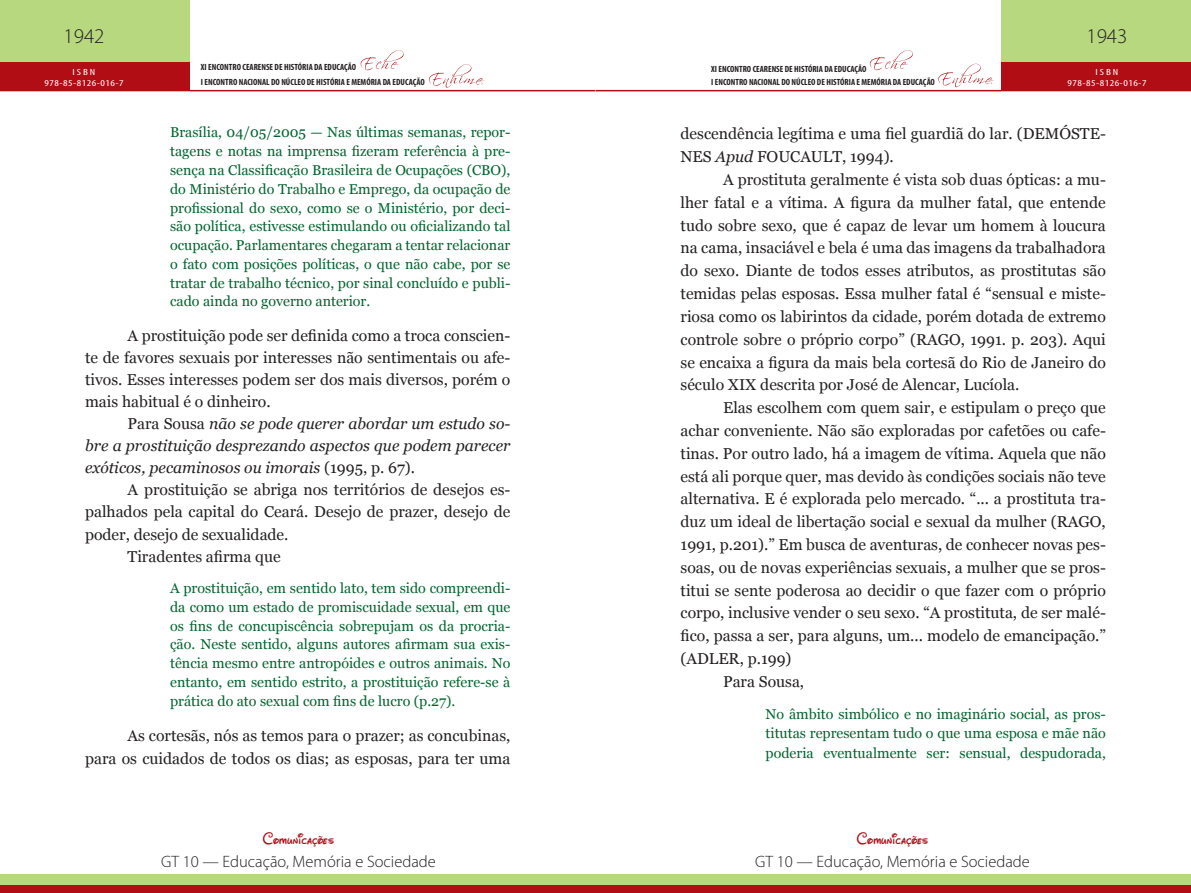
<style>
.page{position:relative;width:1191px;height:893px;background:#fff}
.page>*{position:absolute;margin:0;border:0;box-sizing:border-box;transform-origin:0 0}
.t1{font:300 21px "Myriad Pro";color:#231f20}
.t2{font:300 16.5px "Myriad Pro";color:#231f20}
.t3{font:16.5px "Waltograph";letter-spacing:.01em;color:#b00d15}
.t4{font:15.75px/22.8px "Georgia";color:#231f20;text-align:justify}
.t5{font:italic 15.75px/22px "Georgia";color:#231f20;text-align:justify}
.RECUO{font:14.25px/18.8px "Georgia";color:#00652e;text-align:justify}
.t6{font:700 condensed 9px/15px "Myriad Pro";color:#231f20}
.t7{font:condensed 9px/10.8px "Myriad Pro";letter-spacing:.04em;color:#fff;text-align:center;scale:1.3 1}
.s1{font-style:normal}
.s2{font-style:italic}
</style>
<div class="page">
<hr style="left:189px;top:90px;width:406px;height:1px;background:#b00d15">
<hr style="left:595px;top:90px;width:407px;height:1px;background:#b00d15">
<div style="left:0;top:0;width:189px;height:91px;background:#b7d87e"></div>
<div style="left:1001px;top:0;width:190px;height:91px;background:#b7d87e"></div>
<div style="left:0;top:63px;width:189px;height:28px;background:#b00d15"></div>
<div style="left:1001px;top:63px;width:190px;height:28px;background:#b00d15"></div>
<svg style="left:361px;top:50px;width:43px;height:20px"></svg>
<svg style="left:869px;top:50px;width:43px;height:20px"></svg>
<svg style="left:429px;top:64px;width:55px;height:24px"></svg>
<svg style="left:938px;top:64px;width:55px;height:23px"></svg>
<div style="left:0;top:874px;width:595px;height:19px;background:#b7d87e"></div>
<div style="left:595px;top:874px;width:596px;height:19px;background:#b7d87e"></div>
<div style="left:0;top:885px;width:595px;height:8px;background:#b00d15"></div>
<div style="left:595px;top:885px;width:596px;height:8px;background:#b00d15"></div>
<h1 class="t1" style="left:63px;top:24px;width:42px">1942</h1>
<h1 class="t1" style="left:1086px;top:24px;width:42px">1943</h1>
<p class="t6" style="left:201px;top:60px;width:225px">XI ENCONTRO CEARENSE DE HISTÓRIA DA EDUCAÇÃO<br>I ENCONTRO NACIONAL DO NÚCLEO DE HISTÓRIA E MEMÓRIA DA EDUCAÇÃO</p>
<p class="t6" style="left:711px;top:62px;width:225px;line-height:13.2px">XI ENCONTRO CEARENSE DE HISTÓRIA DA EDUCAÇÃO<br>I ENCONTRO NACIONAL DO NÚCLEO DE HISTÓRIA E MEMÓRIA DA EDUCAÇÃO</p>
<p class="t7" style="left:44px;top:66px;width:62px">ISBN<br>978-85-8126-016-7</p>
<p class="t7" style="left:1067px;top:66px;width:62px">ISBN<br>978-85-8126-016-7</p>
<p class="RECUO" style="left:170px;top:124px;width:342px">Brasília, 04/05/2005 — Nas últimas semanas, repor&shy;tagens e notas na imprensa fizeram referência à pre&shy;sença na Classificação Brasileira de Ocupações (CBO), do Ministério do Trabalho e Emprego, da ocupação de profissional do sexo, como se o Ministério, por deci&shy;são política, estivesse estimulando ou oficializando tal ocupação. Parlamentares chegaram a tentar relacionar o fato com posições políticas, o que não cabe, por se tratar de trabalho técnico, por sinal concluído e publi&shy;cado ainda no governo anterior.</p>
<p class="t4" style="left:85px;top:325px;width:427px;line-height:22px;text-indent:43px">A prostituição pode ser definida como a troca conscien&shy;te de favores sexuais por interesses não sentimentais ou afe&shy;tivos. Esses interesses podem ser dos mais diversos, porém o mais habitual é o dinheiro.</p>
<p class="t5" style="left:85px;top:413px;width:427px;text-indent:43px"><span class="s1">Para Sousa</span> não se pode querer abordar um estudo so&shy;bre a prostituição desprezando aspectos que podem parecer exóticos, pecaminosos ou imorais <span class="s1">(1995, p. 67).</span></p>
<p class="t4" style="left:85px;top:479px;width:427px;line-height:22px;text-indent:43px">A prostituição se abriga nos territórios de desejos es&shy;palhados pela capital do Ceará. Desejo de prazer, desejo de poder, desejo de sexualidade.</p>
<p class="t4" style="left:128px;top:545px;width:155px">Tiradentes afirma que</p>
<p class="RECUO" style="left:170px;top:579px;width:342px">A prostituição, em sentido lato, tem sido compreendi&shy;da como um estado de promiscuidade sexual, em que os fins de concupiscência sobrepujam os da procria&shy;ção. Neste sentido, alguns autores afirmam sua exis&shy;tência mesmo entre antropóides e outros animais. No entanto, em sentido estrito, a prostituição refere-se à prática do ato sexual com fins de lucro (p.27).</p>
<p class="t4" style="left:85px;top:725px;width:427px;text-align:right">As cortesãs, nós as temos para o prazer; as concubinas,<br>para os cuidados de todos os dias; as esposas, para ter uma</p>
<p class="t3" style="left:263px;top:826px;width:73px">Comunicações</p>
<p class="t2" style="left:161px;top:852px;width:276px">GT 10 — Educação, Memória e Sociedade</p>
<p class="t4" style="left:680px;top:123px;width:427px">descendência legítima e uma fiel guardiã do lar. (DEMÓSTE-<br>NES <span class="s2">Apud</span> FOUCAULT, 1994).</p>
<p class="t4" style="left:680px;top:169px;width:427px;text-indent:43px">A prostituta geralmente é vista sob duas ópticas: a mu&shy;lher fatal e a vítima. A figura da mulher fatal, que entende tudo sobre sexo, que é capaz de levar um homem à loucura na cama, insaciável e bela é uma das imagens da trabalhadora do sexo. Diante de todos esses atributos, as prostitutas são temidas pelas esposas. Essa mulher fatal é “sensual e miste&shy;riosa como os labirintos da cidade, porém dotada de extremo controle sobre o próprio corpo” (RAGO, 1991. p. 203). Aqui se encaixa a figura da mais bela cortesã do Rio de Janeiro do século XIX descrita por José de Alencar, Lucíola.</p>
<p class="t4" style="left:680px;top:397px;width:427px;text-indent:43px">Elas escolhem com quem sair, e estipulam o preço que achar conveniente. Não são exploradas por cafetões ou cafe&shy;tinas. Por outro lado, há a imagem de vítima. Aquela que não está ali porque quer, mas devido às condições sociais não teve alternativa. E é explorada pelo mercado. “... a prostituta tra&shy;duz um ideal de libertação social e sexual da mulher (RAGO, 1991, p.201).” Em busca de aventuras, de conhecer novas pes&shy;soas, ou de novas experiências sexuais, a mulher que se pros&shy;titui se sente poderosa ao decidir o que fazer com o próprio corpo, inclusive vender o seu sexo. “A prostituta, de ser malé&shy;fico, passa a ser, para alguns, um... modelo de emancipação.” (ADLER, p.199)</p>
<p class="t4" style="left:723px;top:670px;width:83px">Para Sousa,</p>
<p class="RECUO" style="left:765px;top:705px;width:342px;line-height:19.5px">No âmbito simbólico e no imaginário social, as pros&shy;titutas representam tudo o que uma esposa e mãe não poderia eventualmente ser: sensual, despudorada,</p>
<p class="t3" style="left:857px;top:826px;width:73px">Comunicações</p>
<p class="t2" style="left:755px;top:852px;width:276px">GT 10 — Educação, Memória e Sociedade</p>
</div>
